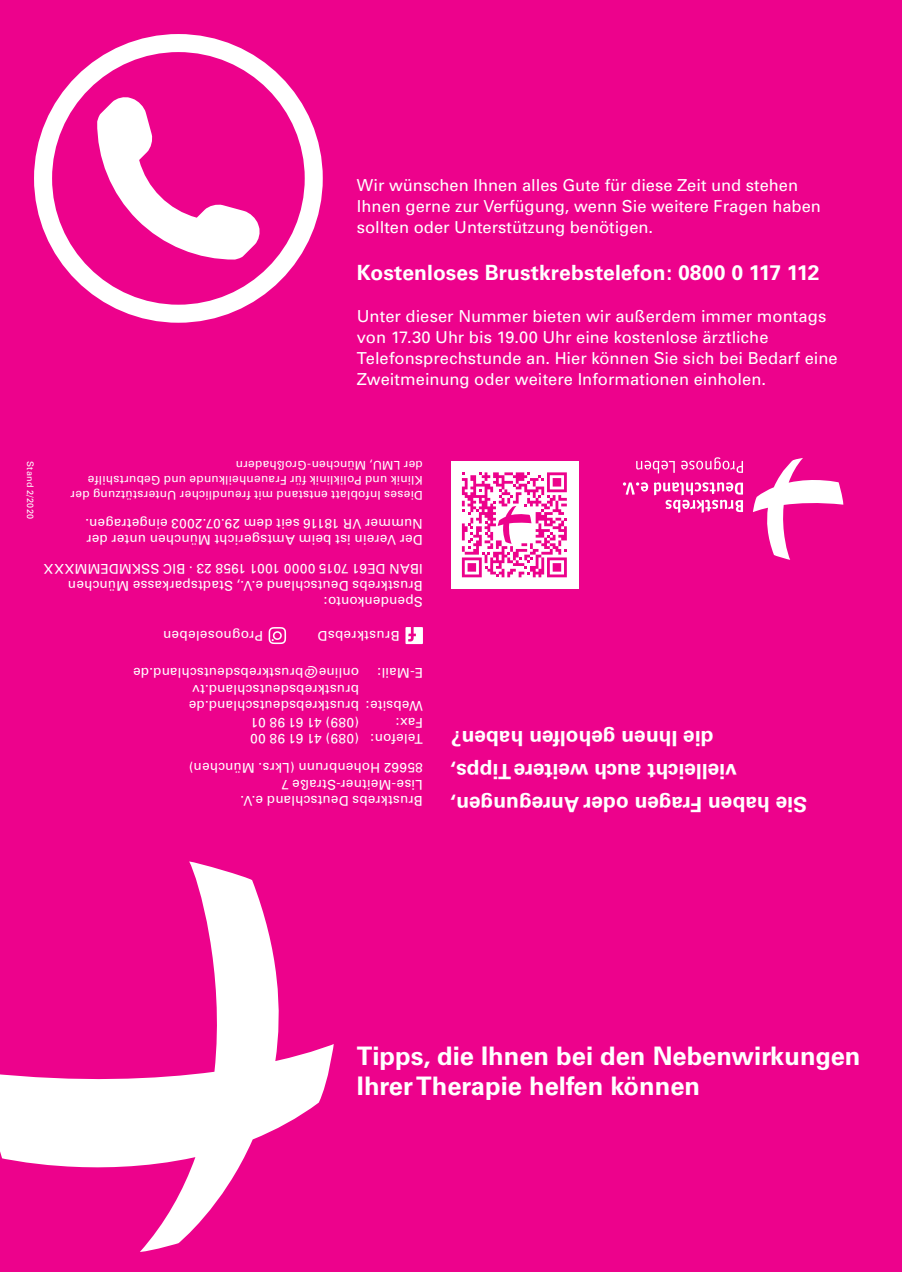
<style>
.page{position:relative;width:902px;height:1272px;background:#fff}
.page>*{position:absolute;margin:0;border:0;box-sizing:border-box;transform-origin:0 0}
.t1{font:700 25.5px/30px "Univers CE";color:#fff}
.t2{font:700 21px/33px "Univers CE";color:#fff;text-align:right}
.t3{font:16.5px/21px "Univers";color:#fff}
.t4{font:13.5px/16.5px "Univers";letter-spacing:.015em;color:#fff}
.t5{font:12px/15px "Univers";letter-spacing:.015em;color:#fff}
.t6{font:9px "Univers";letter-spacing:.025em;color:#fff}
</style>
<div class="page">
<div style="left:0;top:0;width:901px;height:1271px;background:#ed028c"></div>
<svg style="left:0;top:861px;width:334px;height:390px"></svg>
<svg style="left:681px;top:457px;width:62px;height:16px"></svg>
<svg style="left:636px;top:460px;width:38px;height:13px"></svg>
<svg style="left:753px;top:458px;width:90px;height:102px"></svg>
<svg style="left:622px;top:482px;width:121px;height:30px"></svg>
<div style="left:451px;top:461px;width:127px;height:127px;background:#fff"></div>
<svg style="left:462px;top:472px;width:104px;height:105px"></svg>
<svg style="left:34px;top:34px;width:289px;height:289px"></svg>
<svg style="left:405px;top:627px;width:18px;height:17px"></svg>
<svg style="left:268px;top:627px;width:18px;height:17px"></svg>
<p class="t3" style="left:357px;top:175px;width:465px">Wir wünschen Ihnen alles Gute für diese Zeit und stehen<br>Ihnen gerne zur Verfügung, wenn Sie weitere Fragen haben sollten oder Unterstützung benötigen.</p>
<h2 class="t2" style="left:357px;top:256px;width:464px">Kostenloses Brustkrebstelefon: 0800 0 117 112</h2>
<p class="t3" style="left:357px;top:306px;width:482px">Unter dieser Nummer bieten wir außerdem immer montags von 17.30 Uhr bis 19.00 Uhr eine kostenlose ärztliche Telefonsprechstunde an. Hier können Sie sich bei Bedarf eine Zweitmeinung oder weitere Informationen einholen.</p>
<p class="t6" style="left:36px;top:461px;width:59px;rotate:90deg">Stand 2/2020</p>
<p class="t5" style="left:423px;top:502px;width:354px;rotate:-180deg">Dieses Infoblatt entstand mit freundlicher Unterstützung der<br>Klinik und Poliklinik für Frauenheilkunde und Geburtshilfe der LMU, München-Großhadern</p>
<p class="t4" style="left:423px;top:548px;width:339px;rotate:-180deg">Der Verein ist beim Amtsgericht München unter der<br>Nummer VR 18116 seit dem 29.07.2003 eingetragen.</p>
<p class="t4" style="left:423px;top:610px;width:380px;rotate:-180deg">Spendenkonto:<br>Brustkrebs Deutschland e.V., Stadtsparkasse München<br>IBAN DE61 7015 0000 1001 1958 23 · BIC SSKMDEMMXXX</p>
<p class="t4" style="left:263px;top:643px;width:101px;rotate:-180deg">Prognoseleben</p>
<p class="t4" style="left:399px;top:643px;width:83px;rotate:-180deg">BrustkrebsD</p>
<p class="t4" style="left:359px;top:697px;width:227px;rotate:-180deg">brustkrebsdeutschland.tv online@brustkrebsdeutschland.de</p>
<p class="t4" style="left:423px;top:681px;width:47px;rotate:-180deg">E-Mail:</p>
<p class="t4" style="left:359px;top:714px;width:172px;rotate:-180deg">brustkrebsdeutschland.de</p>
<p class="t4" style="left:423px;top:714px;width:59px;rotate:-180deg">Website:</p>
<p class="t4" style="left:359px;top:730px;width:109px;rotate:-180deg">(089) 41 61 98 01</p>
<p class="t4" style="left:423px;top:730px;width:29px;rotate:-180deg">Fax:</p>
<p class="t4" style="left:359px;top:747px;width:110px;rotate:-180deg">(089) 41 61 98 00</p>
<p class="t4" style="left:423px;top:747px;width:54px;rotate:-180deg">Telefon:</p>
<p class="t4" style="left:423px;top:809px;width:235px;rotate:-180deg">Brustkrebs Deutschland e.V.<br>Lise-Meitner-Straße 7<br>85662 Hohenbrunn (Lkrs. München)</p>
<h2 class="t2" style="left:807px;top:819px;width:358px;rotate:-180deg">Sie haben Fragen oder Anregungen, vielleicht auch weitere Tipps,<br>die Ihnen geholfen haben?</h2>
<h1 class="t1" style="left:357px;top:1041px;width:505px">Tipps, die Ihnen bei den Nebenwirkungen<br>Ihrer Therapie helfen können</h1>
</div>
